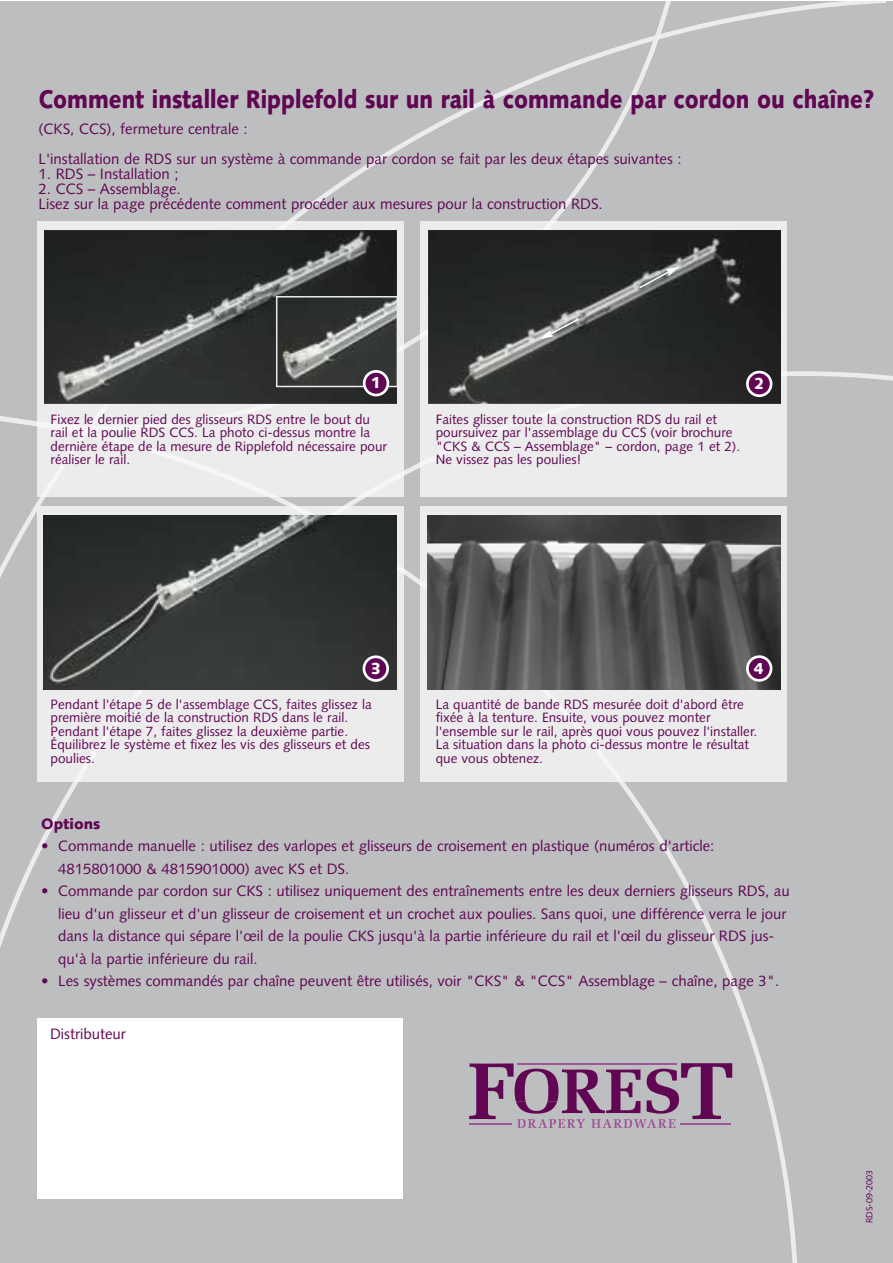
<style>
.page{position:relative;width:893px;height:1263px;background:#fff}
.page>*{position:absolute;margin:0;border:0;box-sizing:border-box;transform-origin:0 0}
.t1{font:900 25.5px "Syntax";color:#600653;scale:.85 1}
.t2{font:900 15.9px "Syntax";color:#fff}
.t3{font:15px/22.5px "Syntax";color:#600653}
.t4{font:900 15px "Syntax";color:#600653}
.t5{font:13.5px/13.5px "Syntax";color:#600653}
.t6{font:9px "Syntax";color:#600653}
</style>
<div class="page">
<div style="left:803px;top:1px;width:83px;height:1262px;background:#bdbec0"></div>
<div style="left:0;top:1px;width:803px;height:1262px;background:#bdbec0"></div>
<svg style="left:469px;top:1063px;width:263px;height:65px;background:#9e7e9b"></svg>
<div style="left:37px;top:1018px;width:366px;height:181px;background:#fff"></div>
<div style="left:37px;top:222px;width:366px;height:275px;background:#ececed"></div>
<div style="left:420px;top:222px;width:367px;height:275px;background:#ececed"></div>
<div style="left:37px;top:506px;width:366px;height:276px;background:#ececed"></div>
<div style="left:420px;top:506px;width:367px;height:276px;background:#ececed"></div>
<img style="left:44px;top:230px;width:353px;height:174px">
<img style="left:428px;top:230px;width:353px;height:174px">
<img style="left:44px;top:515px;width:353px;height:175px">
<img style="left:428px;top:515px;width:353px;height:175px">
<img style="left:279px;top:299px;width:116px;height:85px">
<div style="left:276px;top:296px;width:122px;height:91px;border:2px solid #ececed"></div>
<svg style="left:540px;top:317px;width:45px;height:22px"></svg>
<svg style="left:638px;top:266px;width:41px;height:24px"></svg>
<div style="left:364px;top:371px;width:24px;height:24px;background:#600653;border-radius:50%"></div>
<div style="left:363px;top:370px;width:26px;height:26px;border:3px solid #fff;border-radius:50%"></div>
<div style="left:747px;top:372px;width:24px;height:24px;background:#600653;border-radius:50%"></div>
<div style="left:746px;top:371px;width:26px;height:26px;border:3px solid #fff;border-radius:50%"></div>
<div style="left:364px;top:657px;width:24px;height:23px;background:#600653;border-radius:50%"></div>
<div style="left:363px;top:655px;width:26px;height:27px;border:3px solid #fff;border-radius:50%"></div>
<div style="left:747px;top:657px;width:24px;height:23px;background:#600653;border-radius:50%"></div>
<div style="left:746px;top:655px;width:26px;height:27px;border:3px solid #fff;border-radius:50%"></div>
<h1 class="t1" style="left:39px;top:84px;width:985px">Comment installer Ripplefold sur un rail à commande par cordon ou chaîne?</h1>
<p class="t3" style="left:39px;top:114px;width:644px;line-height:30px">(CKS, CCS), fermeture centrale :<br>L'installation de RDS sur un système à commande par cordon se fait par les deux étapes suivantes :</p>
<p class="t3" style="left:39px;top:162px;width:142px">1. RDS – Installation ;</p>
<p class="t3" style="left:39px;top:181px;width:566px;line-height:15px">2. CCS – Assemblage.<br>Lisez sur la page précédente comment procéder aux mesures pour la construction RDS.</p>
<p class="t2" style="left:371px;top:373px;width:12px">1</p>
<p class="t2" style="left:754px;top:374px;width:12px">2</p>
<p class="t5" style="left:51px;top:412px;width:338px">Fixez le dernier pied des glisseurs RDS entre le bout du rail et la poulie RDS CCS. La photo ci-dessus montre la dernière étape de la mesure de Ripplefold nécessaire pour réaliser le rail.</p>
<p class="t5" style="left:436px;top:412px;width:306px">Faites glisser toute la construction RDS du rail et poursuivez par l'assemblage du CCS (voir brochure "CKS &amp; CCS – Assemblage" – cordon, page 1 et 2).<br>Ne vissez pas les poulies!</p>
<p class="t2" style="left:371px;top:659px;width:12px">3</p>
<p class="t2" style="left:753px;top:659px;width:12px">4</p>
<p class="t5" style="left:51px;top:697px;width:323px">Pendant l'étape 5 de l'assemblage CCS, faites glissez la première moitié de la construction RDS dans le rail.<br>Pendant l'étape 7, faites glissez la deuxième partie.<br>Équilibrez le système et fixez les vis des glisseurs et des poulies.</p>
<p class="t5" style="left:436px;top:697px;width:323px">La quantité de bande RDS mesurée doit d'abord être fixée à la tenture. Ensuite, vous pouvez monter l'ensemble sur le rail, après quoi vous pouvez l'installer.<br>La situation dans la photo ci-dessus montre le résultat que vous obtenez.</p>
<p class="t4" style="left:41px;top:814px;width:61px">Options</p>
<p class="t3" style="left:58px;top:835px;width:658px;text-indent:-17px">• Commande manuelle : utilisez des varlopes et glisseurs de croisement en plastique (numéros d'article:<br>4815801000 &amp; 4815901000) avec KS et DS.</p>
<p class="t3" style="left:58px;top:880px;width:733px;text-indent:-17px">• Commande par cordon sur CKS : utilisez uniquement des entraînements entre les deux derniers glisseurs RDS, au lieu d'un glisseur et d'un glisseur de croisement et un crochet aux poulies. Sans quoi, une différence verra le jour dans la distance qui sépare l'œil de la poulie CKS jusqu'à la partie inférieure du rail et l'œil du glisseur RDS jus&shy;qu'à la partie inférieure du rail.</p>
<p class="t3" style="left:41px;top:970px;width:739px">• Les systèmes commandés par chaîne peuvent être utilisés, voir "CKS" &amp; "CCS" Assemblage – chaîne, page 3".</p>
<p class="t3" style="left:50px;top:1022px;width:77px">Distributeur</p>
<p class="t6" style="left:864px;top:1223px;width:55px;rotate:-90deg">RDS-09-2003</p>
</div>
